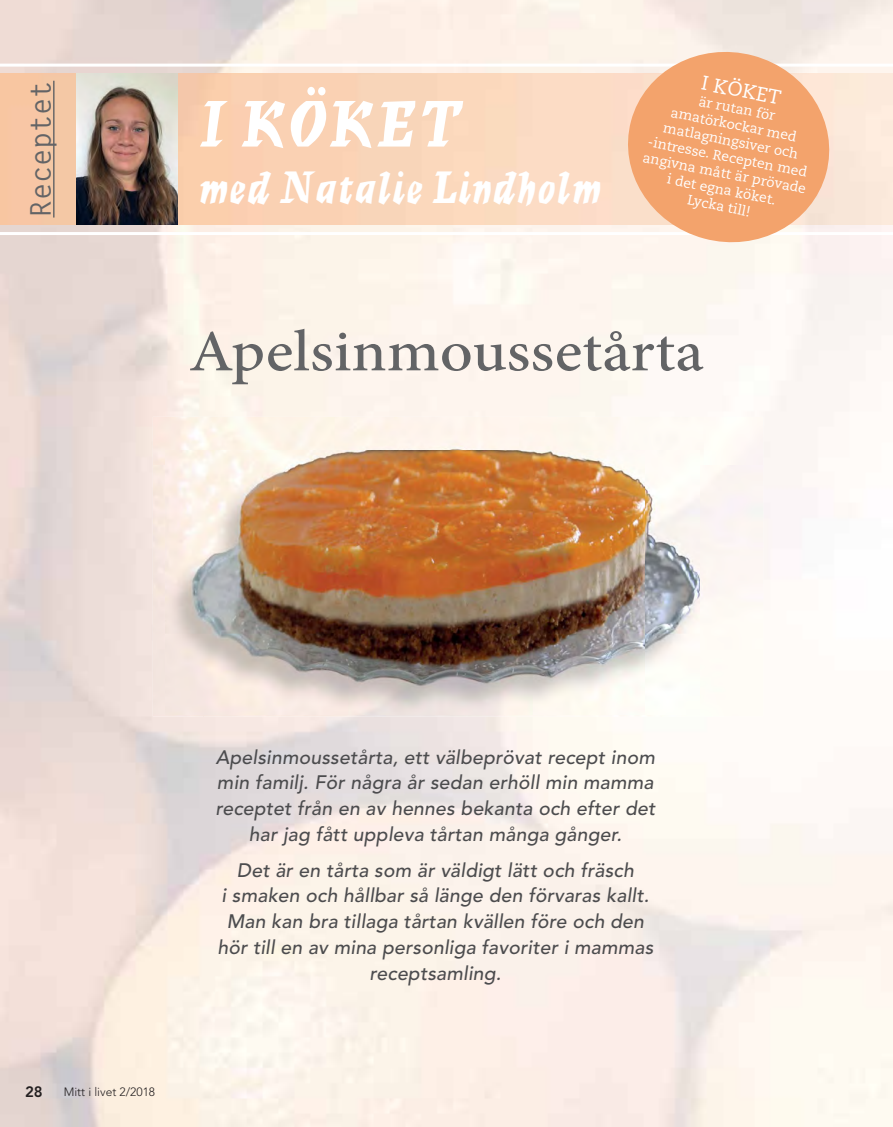
<style>
.page{position:relative;width:893px;height:1127px;background:#fff}
.page>*{position:absolute;margin:0;border:0;box-sizing:border-box;transform-origin:0 0}
.t1{font:64.95px "Mercurius MT Bold Script";color:#fff;scale:.88 1}
.t2{font:500 58.65px "Minion Pro";color:#636466;scale:1.1 1}
.t3{font:45px "Mercurius MT Bold Script";color:#fff;scale:.88 1}
.t4{font:700 28.5px "Letter Gothic Std";color:#636466}
.t5{font:19.95px "Caecilia";color:#fff}
.t6{font:italic 500 19.35px/25.8px "Avenir";letter-spacing:.01em;color:#4c4c4e;text-align:center}
.t7{font:800 15px "Avenir";color:#231f20}
.t8{font:13.8px/16.5px "Caecilia";color:#fff;text-align:center}
.t9{font:300 12px "Avenir";color:#231f20}
</style>
<div class="page">
<img style="left:1px;top:74px;width:892px;height:151px">
<hr style="left:53px;top:81px;width:2px;height:137px;background:#636466">
<svg style="left:617px;top:41px;width:223px;height:212px;background:#f5bd96"></svg>
<img style="left:77px;top:74px;width:100px;height:150px">
<img style="left:153px;top:417px;width:610px;height:49px">
<div style="left:153px;top:466px;width:50px;height:250px;background:#f4e6df"></div>
<div style="left:662px;top:466px;width:101px;height:250px;background:#fdf8f5"></div>
<img style="left:166px;top:451px;width:533px;height:263px">
<h3 class="t4" style="left:30px;top:218px;width:138px;rotate:-90deg">Receptet</h3>
<h1 class="t1" style="left:198px;top:86px;width:302px">I KÖKET</h1>
<h3 class="t3" style="left:198px;top:161px;width:460px">med Natalie Lindholm</h3>
<p class="t5" style="left:704px;top:74px;width:82px;rotate:11deg">I KÖKET</p>
<p class="t8" style="left:657px;top:86px;width:168px;rotate:11deg">är rutan för amatörkockar med matlagningsiver och -intresse. Recepten med angivna mått är prövade i det egna köket.<br>Lycka till!</p>
<h2 class="t2" style="left:189px;top:316px;width:470px">Apelsinmoussetårta</h2>
<p class="t7" style="left:25px;top:1085px;width:19px">28</p>
<p class="t9" style="left:64px;top:1087px;width:93px">Mitt i livet 2/2018</p>
<p class="t6" style="left:215px;top:746px;width:441px">Apelsinmoussetårta, ett välbeprövat recept inom min familj. För några år sedan erhöll min mamma receptet från en av hennes bekanta och efter det har jag fått uppleva tårtan många gånger.</p>
<p class="t6" style="left:217px;top:858px;width:437px">Det är en tårta som är väldigt lätt och fräsch<br>i smaken och hållbar så länge den förvaras kallt.<br>Man kan bra tillaga tårtan kvällen före och den hör till en av mina personliga favoriter i mammas receptsamling.</p>
</div>
